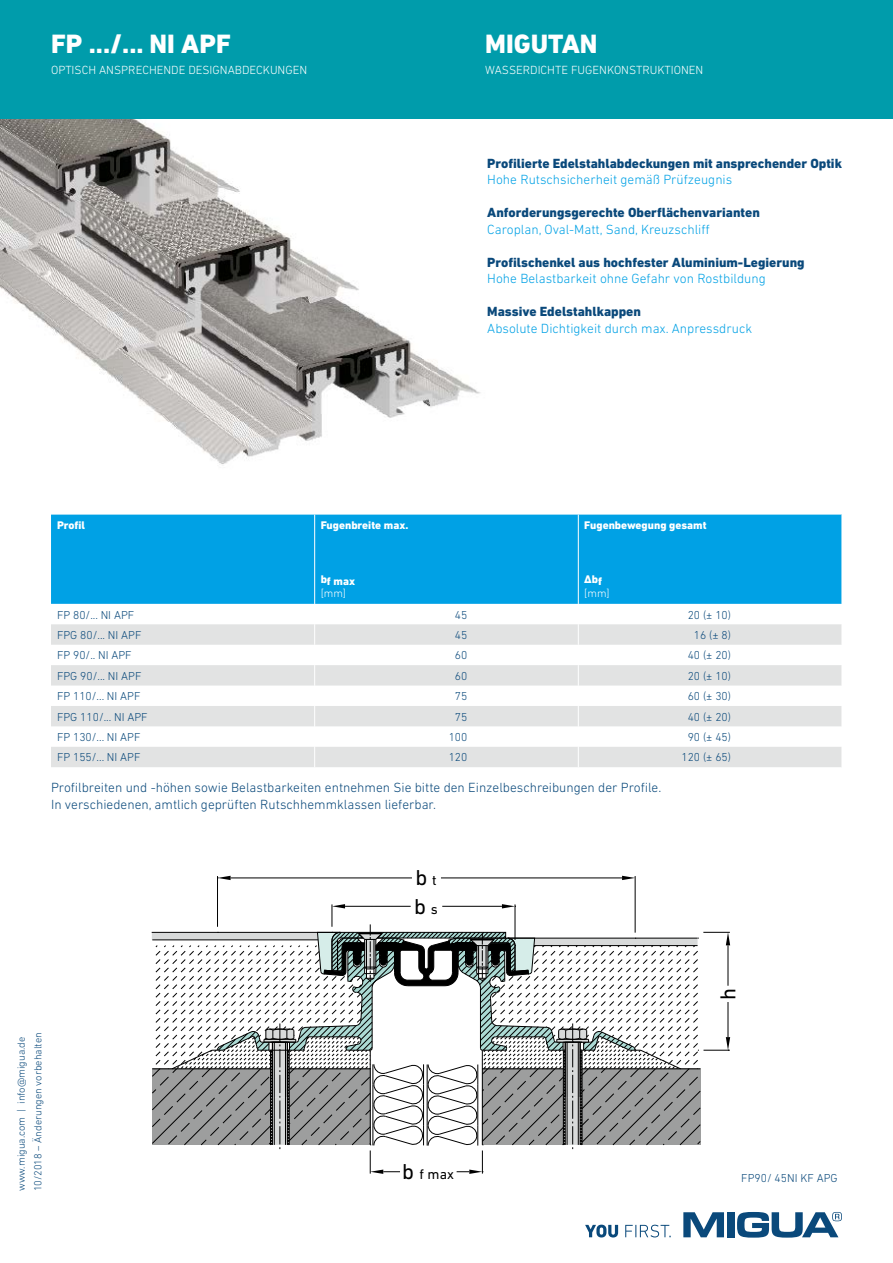
<style>
.page{position:relative;width:893px;height:1263px;background:#fff}
.page>*{position:absolute;margin:0;border:0;box-sizing:border-box;transform-origin:0 0}
.t1{font:800 27px "DIN Next LT Pro";color:#fff}
.t2{font:21.9px/28.3px "DIN Next LT Pro";color:#000}
.t3{font:14.25px "DIN Next LT Pro";color:#000}
.t4{font:800 13.5px "DIN Next LT Pro";color:#0a497b}
.t5{font:300 13.5px "DIN Next LT Pro";color:#00a1e5}
.t6{font:300 13.5px/16.5px "DIN Next LT Pro";color:#0a497b}
.t7{font:300 12px "DIN Next LT Pro";color:#fff}
.t8{font:300 11.7px "DIN Next LT Pro";color:#0a497b}
.t9{font:800 11.25px "DIN Next LT Pro";color:#fff}
.t10{font:300 11.25px "DIN Next LT Pro";color:#fff}
.t11{font:300 10.5px/16.5px "DIN Next LT Pro";color:#0a497b}
.s1{font-size:14.25px}
.s2{font-size:21.9px}
</style>
<div class="page">
<svg style="left:683px;top:1212px;width:41px;height:25px"></svg>
<div style="left:727px;top:1212px;width:8px;height:25px;background:#0a497b"></div>
<svg style="left:737px;top:1212px;width:105px;height:25px"></svg>
<svg style="left:585px;top:1224px;width:86px;height:13px"></svg>
<img style="left:0;top:119px;width:481px;height:345px">
<hr style="left:635px;top:876px;width:1px;height:57px;background:#000">
<hr style="left:217px;top:876px;width:1px;height:51px;background:#000">
<hr style="left:441px;top:878px;width:181px;height:1px;background:#000">
<hr style="left:231px;top:878px;width:181px;height:1px;background:#000">
<svg style="left:622px;top:876px;width:13px;height:4px"></svg>
<svg style="left:217px;top:876px;width:14px;height:4px"></svg>
<svg style="left:152px;top:904px;width:578px;height:270px"></svg>
<div style="left:0;top:0;width:893px;height:119px;background:#009cab"></div>
<div style="left:51px;top:515px;width:791px;height:89px;background:#00a1e5"></div>
<svg style="left:51px;top:624px;width:791px;height:143px;fill:#e2e3e3"></svg>
<svg style="left:314px;top:624px;width:1px;height:143px"></svg>
<svg style="left:578px;top:624px;width:1px;height:143px"></svg>
<hr style="left:578px;top:515px;width:1px;height:89px;background:#fff">
<hr style="left:314px;top:515px;width:1px;height:89px;background:#fff">
<h1 class="t1" style="left:51px;top:28px;width:181px">FP .../... NI APF</h1>
<p class="t7" style="left:51px;top:63px;width:258px">OPTISCH ANSPRECHENDE DESIGNABDECKUNGEN</p>
<h1 class="t1" style="left:485px;top:28px;width:114px">MIGUTAN</h1>
<p class="t7" style="left:485px;top:63px;width:220px">WASSERDICHTE FUGENKONSTRUKTIONEN</p>
<p class="t4" style="left:487px;top:155px;width:356px">Profilierte Edelstahlabdeckungen mit ansprechender Optik</p>
<p class="t5" style="left:487px;top:172px;width:247px">Hohe Rutschsicherheit gemäß Prüfzeugnis</p>
<p class="t4" style="left:487px;top:205px;width:274px">Anforderungsgerechte Oberflächenvarianten</p>
<p class="t5" style="left:487px;top:222px;width:224px">Caroplan, Oval-Matt, Sand, Kreuzschliff</p>
<p class="t4" style="left:487px;top:254px;width:319px">Profilschenkel aus hochfester Aluminium-Legierung</p>
<p class="t5" style="left:487px;top:271px;width:280px">Hohe Belastbarkeit ohne Gefahr von Rostbildung</p>
<p class="t4" style="left:487px;top:304px;width:155px">Massive Edelstahlkappen</p>
<p class="t5" style="left:487px;top:321px;width:266px">Absolute Dichtigkeit durch max. Anpressdruck</p>
<p class="t9" style="left:57px;top:519px;width:30px">Profil</p>
<p class="t9" style="left:321px;top:519px;width:89px">Fugenbreite max.</p>
<p class="t9" style="left:321px;top:575px;width:36px">bf max</p>
<p class="t10" style="left:321px;top:586px;width:27px">[mm]</p>
<p class="t9" style="left:584px;top:519px;width:124px">Fugenbewegung gesamt</p>
<p class="t9" style="left:584px;top:573px;width:19px">∆bf</p>
<p class="t10" style="left:584px;top:586px;width:27px">[mm]</p>
<p class="t8" style="left:57px;top:608px;width:79px">FP 80/... NI APF</p>
<p class="t8" style="left:455px;top:608px;width:14px">45</p>
<p class="t8" style="left:688px;top:608px;width:45px">20 (± 10)</p>
<p class="t8" style="left:57px;top:628px;width:86px">FPG 80/... NI APF</p>
<p class="t8" style="left:455px;top:628px;width:14px">45</p>
<p class="t8" style="left:694px;top:628px;width:39px">16 (± 8)</p>
<p class="t8" style="left:57px;top:649px;width:76px">FP 90/.. NI APF</p>
<p class="t8" style="left:455px;top:649px;width:14px">60</p>
<p class="t8" style="left:688px;top:649px;width:45px">40 (± 20)</p>
<p class="t8" style="left:57px;top:669px;width:86px">FPG 90/... NI APF</p>
<p class="t8" style="left:455px;top:669px;width:14px">60</p>
<p class="t8" style="left:688px;top:669px;width:45px">20 (± 10)</p>
<p class="t8" style="left:57px;top:689px;width:85px">FP 110/... NI APF</p>
<p class="t8" style="left:455px;top:689px;width:14px">75</p>
<p class="t8" style="left:688px;top:689px;width:45px">60 (± 30)</p>
<p class="t8" style="left:57px;top:710px;width:92px">FPG 110/... NI APF</p>
<p class="t8" style="left:455px;top:710px;width:14px">75</p>
<p class="t8" style="left:688px;top:710px;width:45px">40 (± 20)</p>
<p class="t8" style="left:57px;top:730px;width:85px">FP 130/... NI APF</p>
<p class="t8" style="left:449px;top:730px;width:20px">100</p>
<p class="t8" style="left:688px;top:730px;width:45px">90 (± 45)</p>
<p class="t8" style="left:57px;top:751px;width:85px">FP 155/... NI APF</p>
<p class="t8" style="left:449px;top:751px;width:20px">120</p>
<p class="t8" style="left:681px;top:751px;width:51px">120 (± 65)</p>
<p class="t6" style="left:51px;top:779px;width:612px">Profilbreiten und -höhen sowie Belastbarkeiten entnehmen Sie bitte den Einzelbeschreibungen der Profile.<br>In verschiedenen, amtlich geprüften Rutschhemmklassen lieferbar.</p>
<h2 class="t2" style="left:414px;top:863px;width:25px">b <span class="s1">t </span>b <span class="s1">s</span></h2>
<p class="t11" style="left:13px;top:1191px;width:160px;rotate:-90deg">www.migua.com | info@migua.de<br>10/2018 – Änderungen vorbehalten</p>
<p class="t3" style="left:402px;top:1166px;width:53px"><span class="s2">b</span> f max</p>
<h2 class="t2" style="left:714px;top:1000px;width:13px;rotate:-90deg">h</h2>
<p class="t8" style="left:741px;top:1171px;width:98px">FP90/ 45NI KF APG</p>
</div>
